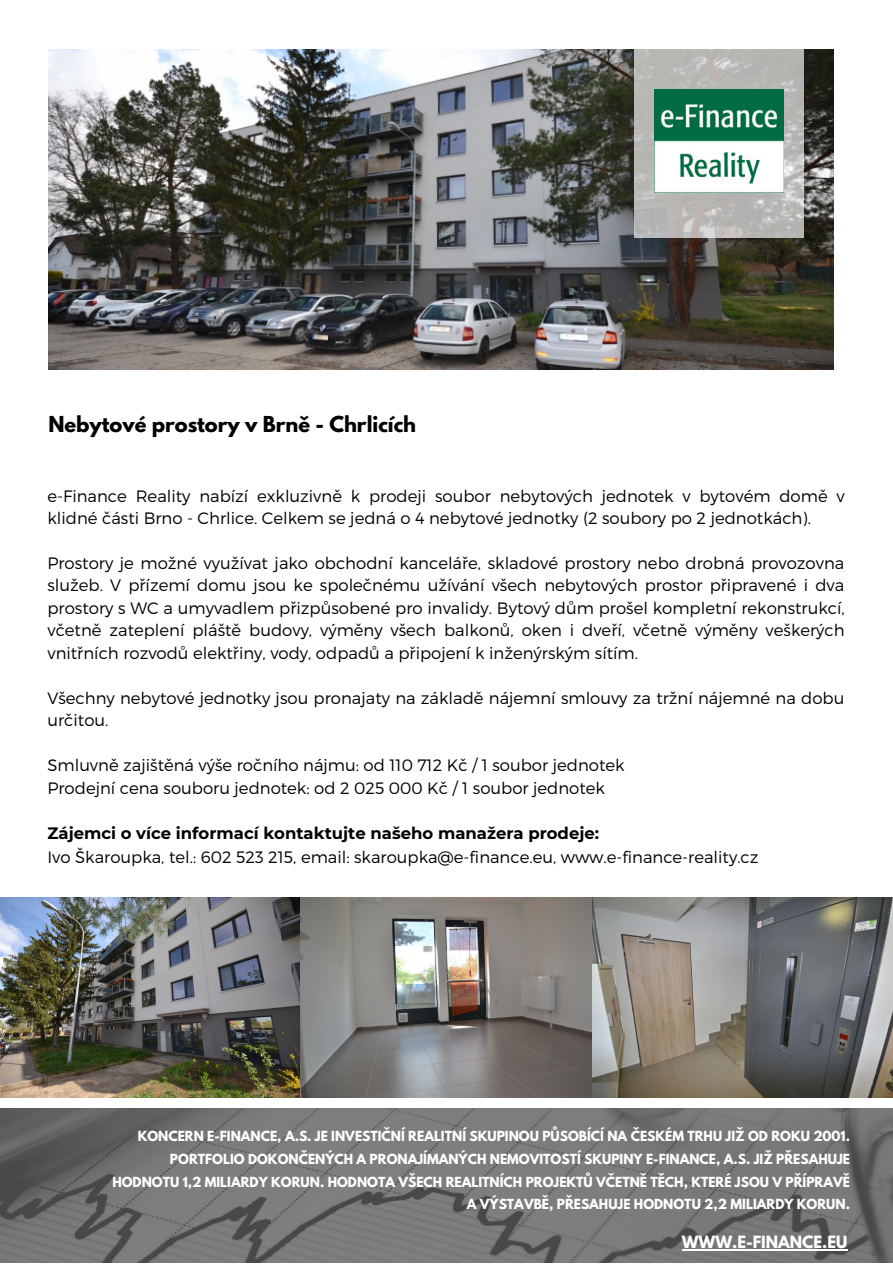
<style>
.page{position:relative;width:893px;height:1264px;background:#fff}
.page>*{position:absolute;margin:0;border:0;box-sizing:border-box;transform-origin:0 0}
.t1{font:700 19.5px "League Spartan";color:#000}
.t2{font:300 16.5px/22.5px "Montserrat";color:#000}
.t3{font:700 16.5px "Montserrat";color:#000}
.t4{font:700 15px "League Spartan";color:#fff}
.t5{font:700 12.3px/22.6px "League Spartan";color:#fff;text-align:right}
</style>
<div class="page">
<img style="left:48px;top:49px;width:785px;height:321px">
<svg style="left:634px;top:49px;width:169px;height:188px;fill:#b7b6b3"></svg>
<img style="left:655px;top:89px;width:128px;height:104px">
<img style="left:0;top:1108px;width:892px;height:154px">
<img style="left:0;top:897px;width:592px;height:200px">
<img style="left:592px;top:897px;width:300px;height:200px">
<hr style="left:681px;top:1248px;width:166px;height:2px;background:#fff">
<p class="t1" style="left:48px;top:414px;width:369px">Nebytové prostory v Brně - Chrlicích</p>
<p class="t2" style="left:47px;top:483px;width:798px">e-Finance Reality nabízí exkluzivně k prodeji soubor nebytových jednotek v bytovém domě v klidné části Brno - Chrlice. Celkem se jedná o 4 nebytové jednotky (2 soubory po 2 jednotkách).</p>
<p class="t2" style="left:47px;top:551px;width:798px;text-align:justify">Prostory je možné využívat jako obchodní kanceláře, skladové prostory nebo drobná provozovna služeb. V přízemí domu jsou ke společnému užívání všech nebytových prostor připravené i dva prostory s WC a umyvadlem přizpůsobené pro invalidy. Bytový dům prošel kompletní rekonstrukcí, včetně zateplení pláště budovy, výměny všech balkonů, oken i dveří, včetně výměny veškerých vnitřních rozvodů elektřiny, vody, odpadů a připojení k inženýrským sítím.</p>
<p class="t2" style="left:47px;top:686px;width:798px">Všechny nebytové jednotky jsou pronajaty na základě nájemní smlouvy za tržní nájemné na dobu určitou.</p>
<p class="t2" style="left:47px;top:753px;width:578px">Smluvně zajištěná výše ročního nájmu: od 110 712 Kč / 1 soubor jednotek<br>Prodejní cena souboru jednotek: od 2 025 000 Kč / 1 soubor jednotek</p>
<p class="t3" style="left:47px;top:823px;width:553px">Zájemci o více informací kontaktujte našeho manažera prodeje:</p>
<p class="t2" style="left:47px;top:844px;width:712px">Ivo Škaroupka, tel.: 602 523 215, email: skaroupka@e-finance.eu, www.e-finance-reality.cz</p>
<p class="t5" style="left:112px;top:1126px;width:739px">KONCERN E-FINANCE, A.S. JE INVESTIČNÍ REALITNÍ SKUPINOU PŮSOBÍCÍ NA ČESKÉM TRHU JIŽ OD ROKU 2001.<br>PORTFOLIO DOKONČENÝCH A PRONAJÍMANÝCH NEMOVITOSTÍ SKUPINY E-FINANCE, A.S. JIŽ PŘESAHUJE HODNOTU 1,2 MILIARDY KORUN. HODNOTA VŠECH REALITNÍCH PROJEKTŮ VČETNĚ TĚCH, KTERÉ JSOU V PŘÍPRAVĚ A VÝSTAVBĚ, PŘESAHUJE HODNOTU 2,2 MILIARDY KORUN.</p>
<p class="t4" style="left:681px;top:1234px;width:167px">WWW.E-FINANCE.EU</p>
</div>
